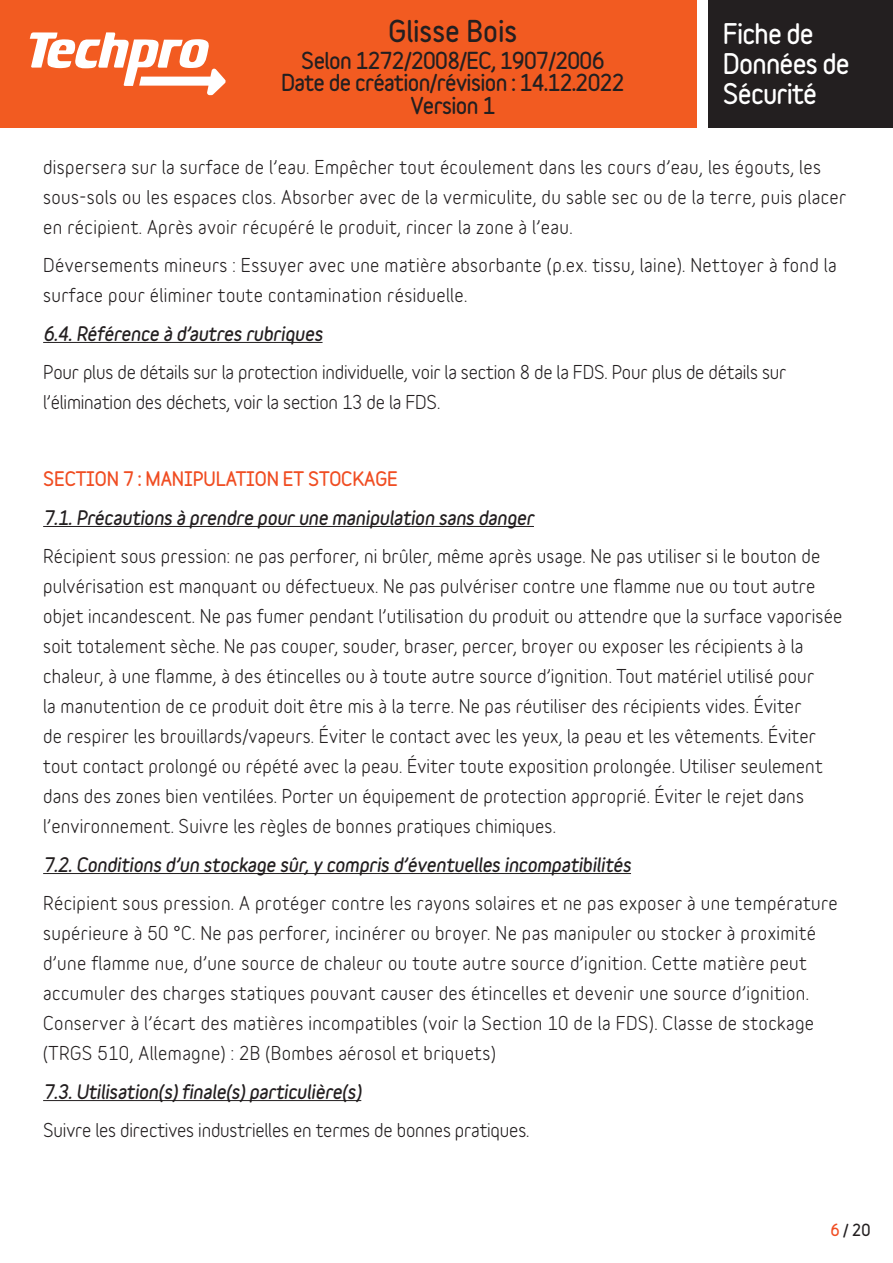
<style>
.page{position:relative;width:893px;height:1263px;background:#fff}
.page>*{position:absolute;margin:0;border:0;box-sizing:border-box;transform-origin:0 0}
.t1{font:900 27px "Variable";color:#231f20}
.t2{font:900 25.5px/30px "Variable";letter-spacing:-.03em;color:#fff}
.t3{font:900 21px/22.5px "Variable";letter-spacing:-.03em;color:#231f20;text-align:center}
.TEXTE_COURANT{font:700 18px/30px "Variable";letter-spacing:.01em;color:#231f20}
.TEXTE_COURANT-2{font:italic 900 18px "Variable";letter-spacing:-.01em;color:#231f20}
.TEXTE_COURANT-3{font:700 18px/30px "Variable";letter-spacing:-.01em;color:#231f20}
.TEXTE_COURANT-4{font:900 18px "Variable";letter-spacing:-.01em;color:#f04d22}
.t4{font:900 15px "Variable";color:#231f20}
.s1{color:#f04d22}
</style>
<div class="page">
<div style="left:0;top:0;width:723px;height:128px;background:#f25b21"></div>
<div style="left:702px;top:0;width:191px;height:128px;background:#231f20"></div>
<div style="left:697px;top:0;width:11px;height:128px;background:#fff"></div>
<svg style="left:30px;top:32px;width:196px;height:63px"></svg>
<hr style="left:43px;top:342px;width:280px;height:1px;background:#231f20">
<hr style="left:43px;top:526px;width:491px;height:1px;background:#231f20">
<hr style="left:43px;top:873px;width:588px;height:1px;background:#231f20">
<hr style="left:43px;top:1100px;width:318px;height:1px;background:#231f20">
<h1 class="t1" style="left:388px;top:13px;width:130px">Glisse Bois</h1>
<p class="t3" style="left:281px;top:49px;width:345px">Selon 1272/2008/EC, 1907/2006<br>Date de création/révision : 14.12.2022<br>Version 1</p>
<h2 class="t2" style="left:723px;top:19px;width:128px">Fiche de<br>Données de<br>Sécurité</h2>
<p class="TEXTE_COURANT" style="left:43px;top:151px;width:805px">dispersera sur la surface de l’eau. Empêcher tout écoulement dans les cours d’eau, les égouts, les sous-sols ou les espaces clos. Absorber avec de la vermiculite, du sable sec ou de la terre, puis placer en récipient. Après avoir récupéré le produit, rincer la zone à l’eau.</p>
<p class="TEXTE_COURANT" style="left:43px;top:250px;width:795px">Déversements mineurs : Essuyer avec une matière absorbante (p.ex. tissu, laine). Nettoyer à fond la surface pour éliminer toute contamination résiduelle.</p>
<p class="TEXTE_COURANT-2" style="left:43px;top:322px;width:281px">6.4. Référence à d’autres rubriques</p>
<p class="TEXTE_COURANT-3" style="left:43px;top:357px;width:745px">Pour plus de détails sur la protection individuelle, voir la section 8 de la FDS. Pour plus de détails sur l’élimination des déchets, voir la section 13 de la FDS.</p>
<p class="TEXTE_COURANT-4" style="left:43px;top:467px;width:356px">SECTION 7 : MANIPULATION ET STOCKAGE</p>
<p class="TEXTE_COURANT-2" style="left:43px;top:506px;width:492px">7.1. Précautions à prendre pour une manipulation sans danger</p>
<p class="TEXTE_COURANT" style="left:43px;top:541px;width:801px">Récipient sous pression: ne pas perforer, ni brûler, même après usage. Ne pas utiliser si le bouton de pulvérisation est manquant ou défectueux. Ne pas pulvériser contre une flamme nue ou tout autre objet incandescent. Ne pas fumer pendant l’utilisation du produit ou attendre que la surface vaporisée soit totalement sèche. Ne pas couper, souder, braser, percer, broyer ou exposer les récipients à la chaleur, à une flamme, à des étincelles ou à toute autre source d’ignition. Tout matériel utilisé pour<br>la manutention de ce produit doit être mis à la terre. Ne pas réutiliser des récipients vides. Éviter<br>de respirer les brouillards/vapeurs. Éviter le contact avec les yeux, la peau et les vêtements. Éviter tout contact prolongé ou répété avec la peau. Éviter toute exposition prolongée. Utiliser seulement dans des zones bien ventilées. Porter un équipement de protection approprié. Éviter le rejet dans l’environnement. Suivre les règles de bonnes pratiques chimiques.</p>
<p class="TEXTE_COURANT-2" style="left:43px;top:853px;width:589px">7.2. Conditions d’un stockage sûr, y compris d’éventuelles incompatibilités</p>
<p class="TEXTE_COURANT" style="left:43px;top:888px;width:796px">Récipient sous pression. A protéger contre les rayons solaires et ne pas exposer à une température supérieure à 50 °C. Ne pas perforer, incinérer ou broyer. Ne pas manipuler ou stocker à proximité d’une flamme nue, d’une source de chaleur ou toute autre source d’ignition. Cette matière peut accumuler des charges statiques pouvant causer des étincelles et devenir une source d’ignition.<br>Conserver à l’écart des matières incompatibles (voir la Section 10 de la FDS). Classe de stockage (TRGS 510, Allemagne) : 2B (Bombes aérosol et briquets)</p>
<p class="TEXTE_COURANT-2" style="left:43px;top:1080px;width:320px">7.3. Utilisation(s) finale(s) particulière(s)</p>
<p class="TEXTE_COURANT-3" style="left:43px;top:1115px;width:488px">Suivre les directives industrielles en termes de bonnes pratiques.</p>
<p class="t4" style="left:830px;top:1220px;width:41px"><span class="s1">6</span> / 20</p>
</div>
